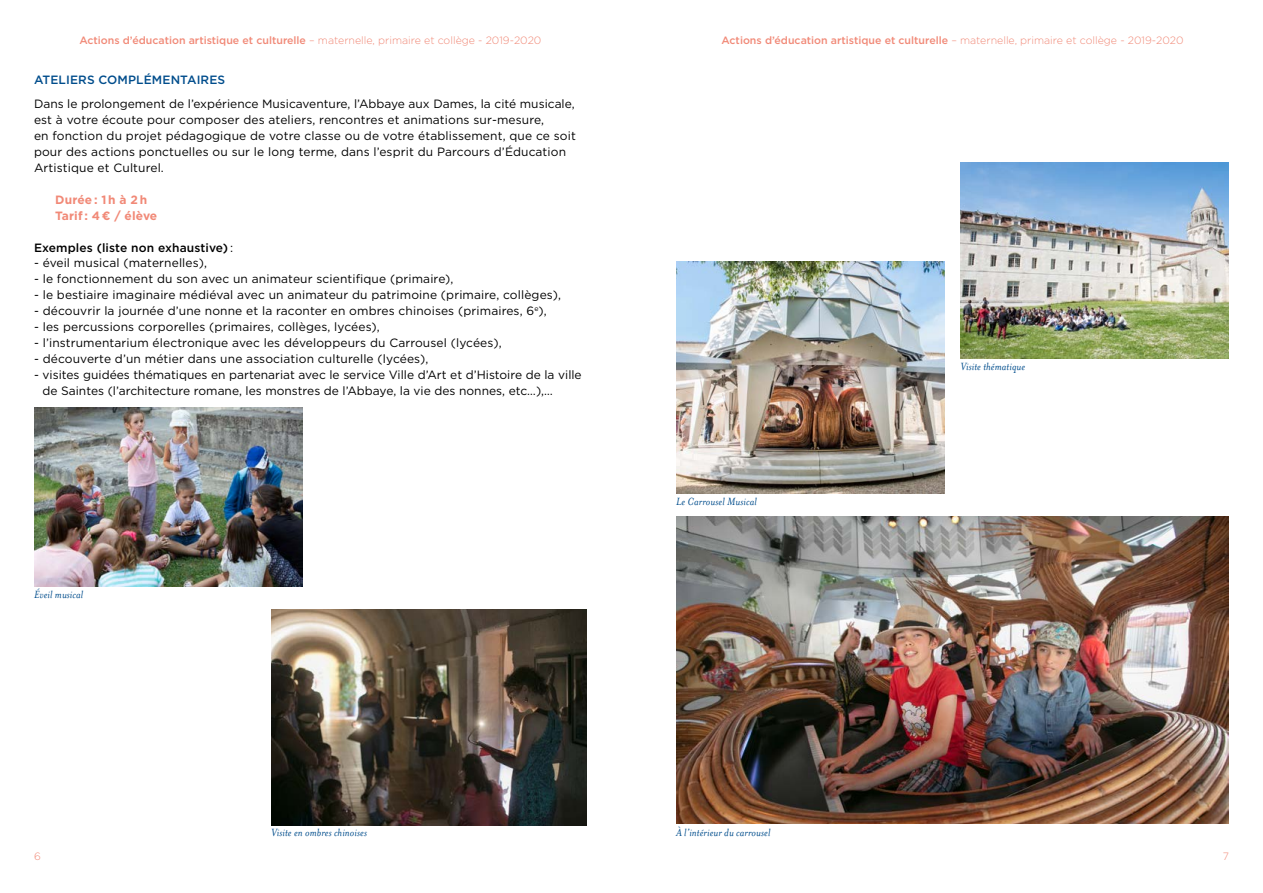
<style>
.page{position:relative;width:1263px;height:893px;background:#fff}
.page>*{position:absolute;margin:0;border:0;box-sizing:border-box;transform-origin:0 0}
.t1{font:12px/15.9px "Gotham";letter-spacing:.01em;color:#000}
.t2{font:italic 12px "Mrs Eaves";letter-spacing:.01em;color:#004d8c}
.t3{font:500 12px "Gotham";letter-spacing:.01em;color:#000}
.t4{font:700 12px/15.9px "Gotham";letter-spacing:.01em;color:#f18977}
.t5{font:500 12px "Gotham";letter-spacing:.01em;color:#004d8c}
.t6{font:500 10.65px "Gotham";color:#f18977}
.t7{font:300 10.65px "Gotham";color:#f18977}
.s1{font-weight:300}
.s2{font-weight:400}
</style>
<div class="page">
<img style="left:676px;top:262px;width:269px;height:231px">
<img style="left:271px;top:609px;width:316px;height:216px">
<img style="left:676px;top:516px;width:553px;height:308px">
<img style="left:960px;top:163px;width:269px;height:195px">
<img style="left:34px;top:408px;width:268px;height:179px">
<p class="t6" style="left:79px;top:33px;width:464px">Actions d’éducation artistique et culturelle <span class="s1">– maternelle, primaire et collège - 2019-2020</span></p>
<p class="t5" style="left:34px;top:72px;width:193px">ATELIERS COMPLÉMENTAIRES</p>
<p class="t1" style="left:34px;top:96px;width:543px">Dans le prolongement de l’expérience Musicaventure, l’Abbaye aux Dames, la cité musicale, est à votre écoute pour composer des ateliers, rencontres et animations sur-mesure,<br>en fonction du projet pédagogique de votre classe ou de votre établissement, que ce soit pour des actions ponctuelles ou sur le long terme, dans l’esprit du Parcours d’Éducation Artistique et Culturel.</p>
<p class="t4" style="left:55px;top:192px;width:104px">Durée : 1 h à 2 h<br>Tarif : 4 € / élève</p>
<p class="t3" style="left:34px;top:239px;width:201px">Exemples (liste non exhaustive) <span class="s2">:</span></p>
<p class="t1" style="left:34px;top:255px;width:174px">- éveil musical (maternelles),</p>
<p class="t1" style="left:34px;top:271px;width:421px">- le fonctionnement du son avec un animateur scientifique (primaire),</p>
<p class="t1" style="left:34px;top:287px;width:528px">- le bestiaire imaginaire médiéval avec un animateur du patrimoine (primaire, collèges),</p>
<p class="t1" style="left:34px;top:303px;width:514px">- découvrir la journée d’une nonne et la raconter en ombres chinoises (primaires, 6<sup>e</sup>),</p>
<p class="t1" style="left:34px;top:319px;width:347px">- les percussions corporelles (primaires, collèges, lycées),</p>
<p class="t1" style="left:34px;top:334px;width:469px">- l’instrumentarium électronique avec les développeurs du Carrousel (lycées),</p>
<p class="t1" style="left:34px;top:350px;width:396px">- découverte d’un métier dans une association culturelle (lycées),</p>
<p class="t1" style="left:43px;top:366px;width:541px;text-indent:-9px">- visites guidées thématiques en partenariat avec le service Ville d’Art et d’Histoire de la ville de Saintes (l’architecture romane, les monstres de l’Abbaye, la vie des nonnes, etc…),…</p>
<p class="t2" style="left:34px;top:588px;width:51px">Éveil musical</p>
<p class="t7" style="left:34px;top:849px;width:8px">6</p>
<p class="t2" style="left:271px;top:825px;width:97px">Visite en ombres chinoises</p>
<p class="t6" style="left:721px;top:33px;width:464px">Actions d’éducation artistique et culturelle <span class="s1">– maternelle, primaire et collège - 2019-2020</span></p>
<p class="t2" style="left:676px;top:495px;width:82px">Le Carrousel Musical</p>
<p class="t2" style="left:960px;top:360px;width:66px">Visite thématique</p>
<p class="t2" style="left:676px;top:825px;width:96px">À l’intérieur du carrousel</p>
<p class="t7" style="left:1223px;top:849px;width:8px">7</p>
</div>
